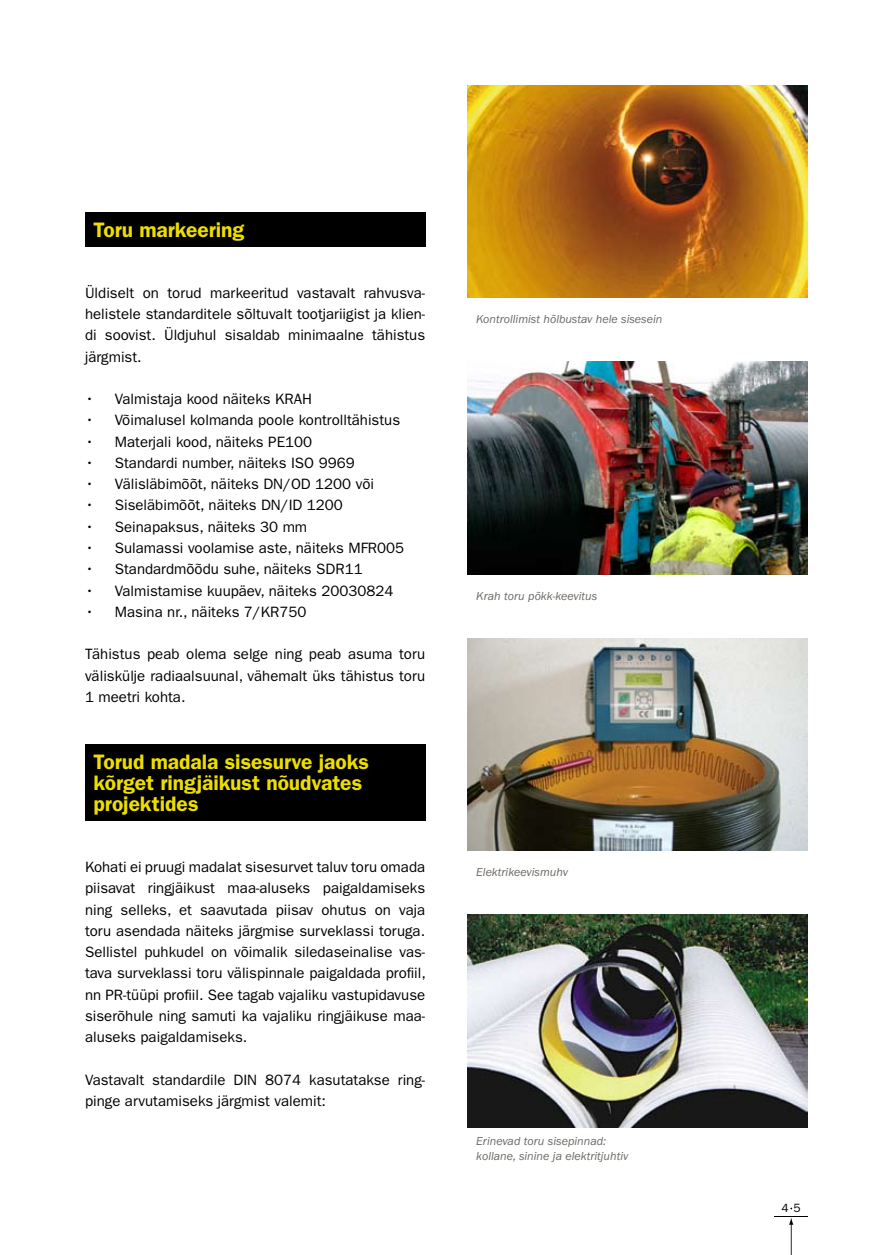
<style>
.page{position:relative;width:893px;height:1255px;background:#fff}
.page>*{position:absolute;margin:0;border:0;box-sizing:border-box;transform-origin:0 0}
.t1{font:600 21px/21px "ITC Franklin Gothic Std";letter-spacing:-.005em;color:#edde00}
.t2{font:15px/21.3px "ITC Franklin Gothic Std";color:#000;text-align:justify}
.t3{font:italic 12px/15px "ITC Franklin Gothic Std";color:#6c6864}
.t4{font:12px "ITC Franklin Gothic Std";color:#000}
</style>
<div class="page">
<svg style="left:789px;top:1217px;width:4px;height:37px"></svg>
<hr style="left:775px;top:1215px;width:33px;height:1px;background:#000">
<div style="left:85px;top:213px;width:340px;height:34px;background:#000"></div>
<div style="left:85px;top:744px;width:340px;height:77px;background:#000"></div>
<img style="left:468px;top:85px;width:340px;height:213px">
<img style="left:468px;top:361px;width:340px;height:213px">
<img style="left:468px;top:638px;width:340px;height:212px">
<img style="left:468px;top:914px;width:340px;height:213px">
<h1 class="t1" style="left:94px;top:219px;width:152px">Toru markeering</h1>
<p class="t2" style="left:85px;top:282px;width:342px">Üldiselt on torud markeeritud vastavalt rahvusva&shy;helistele standarditele sõltuvalt tootjariigist ja klien&shy;di soovist. Üldjuhul sisaldab minimaalne tähistus järgmist.</p>
<p class="t2" style="left:85px;top:388px;width:229px">• Valmistaja kood näiteks KRAH</p>
<p class="t2" style="left:85px;top:410px;width:317px">• Võimalusel kolmanda poole kontrolltähistus</p>
<p class="t2" style="left:85px;top:431px;width:229px">• Materjali kood, näiteks PE100</p>
<p class="t2" style="left:85px;top:452px;width:271px">• Standardi number, näiteks ISO 9969</p>
<p class="t2" style="left:85px;top:473px;width:291px">• Välisläbimõõt, näiteks DN/OD 1200 või</p>
<p class="t2" style="left:85px;top:495px;width:259px">• Siseläbimõõt, näiteks DN/ID 1200</p>
<p class="t2" style="left:85px;top:516px;width:224px">• Seinapaksus, näiteks 30 mm</p>
<p class="t2" style="left:85px;top:537px;width:321px">• Sulamassi voolamise aste, näiteks MFR005</p>
<p class="t2" style="left:85px;top:558px;width:279px">• Standardmõõdu suhe, näiteks SDR11</p>
<p class="t2" style="left:85px;top:580px;width:310px">• Valmistamise kuupäev, näiteks 20030824</p>
<p class="t2" style="left:85px;top:601px;width:223px">• Masina nr., näiteks 7/KR750</p>
<p class="t2" style="left:85px;top:643px;width:342px">Tähistus peab olema selge ning peab asuma toru väliskülje radiaalsuunal, vähemalt üks tähistus toru 1 meetri kohta.</p>
<h1 class="t1" style="left:94px;top:751px;width:277px">Torud madala sisesurve jaoks kõrget ringjäikust nõudvates projektides</h1>
<p class="t2" style="left:85px;top:856px;width:342px">Kohati ei pruugi madalat sisesurvet taluv toru omada piisavat ringjäikust maa-aluseks paigaldamiseks ning selleks, et saavutada piisav ohutus on vaja toru asendada näiteks järgmise surveklassi toruga.<br>Sellistel puhkudel on võimalik siledaseinalise vas&shy;tava surveklassi toru välispinnale paigaldada profiil, nn PR-tüüpi profiil. See tagab vajaliku vastupidavuse siserõhule ning samuti ka vajaliku ringjäikuse maa&shy;aluseks paigaldamiseks.</p>
<p class="t2" style="left:85px;top:1069px;width:342px">Vastavalt standardile DIN 8074 kasutatakse ring&shy;pinge arvutamiseks järgmist valemit:</p>
<p class="t3" style="left:476px;top:312px;width:188px">Kontrollimist hõlbustav hele sisesein</p>
<p class="t3" style="left:476px;top:588px;width:123px">Krah toru põkk-keevitus</p>
<p class="t3" style="left:476px;top:864px;width:94px">Elektrikeevismuhv</p>
<p class="t3" style="left:476px;top:1133px;width:154px">Erinevad toru sisepinnad: kollane, sinine ja elektritjuhtiv</p>
<p class="t4" style="left:781px;top:1201px;width:21px">4 5</p>
</div>
